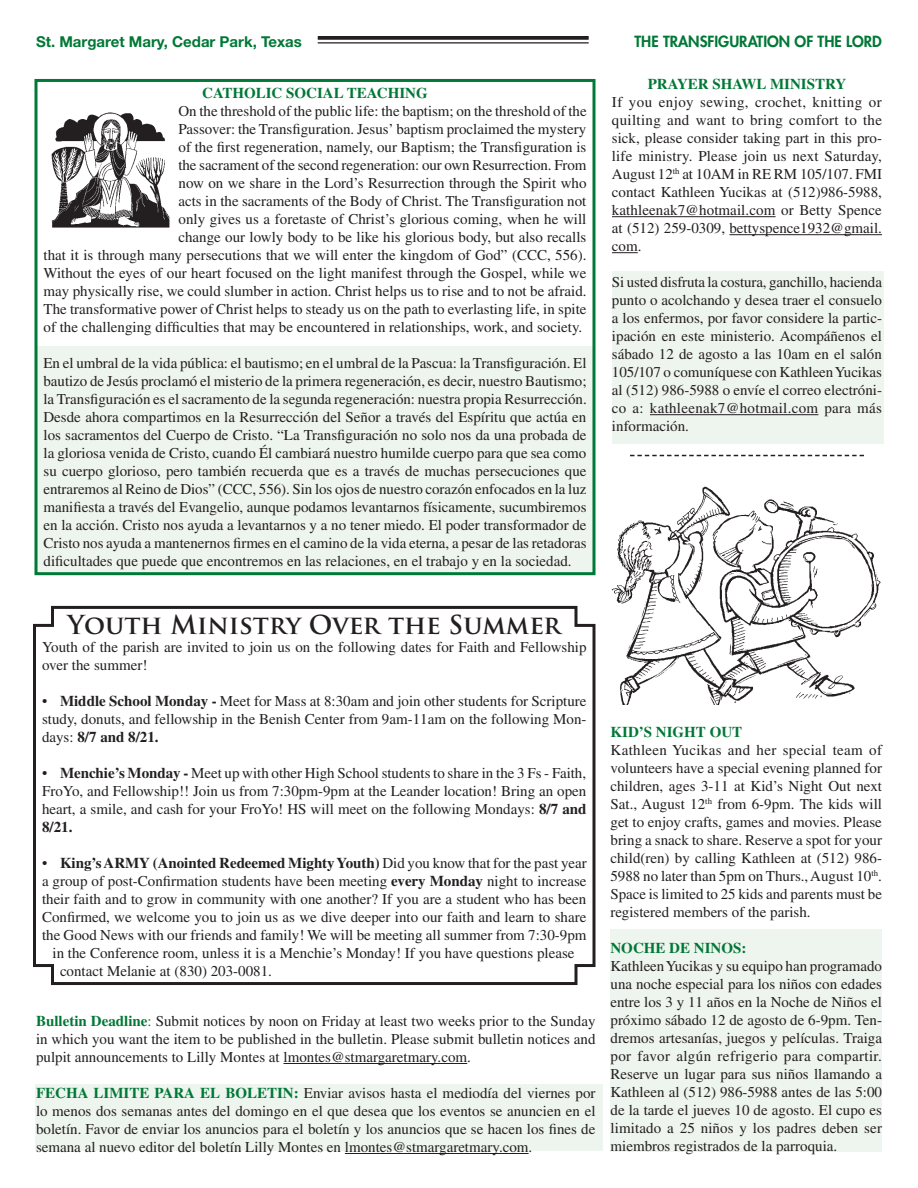
<style>
.page{position:relative;width:918px;height:1188px;background:#fff}
.page>*{position:absolute;margin:0;border:0;box-sizing:border-box;transform-origin:0 0}
.t1{font:700 25.5px "Trajan Pro";color:#231f20}
.t2{font:15px/18px "Times LT Std";color:#231f20;text-align:justify}
.t3{font:700 15px "Times LT Std";letter-spacing:-.005em;color:#231f20}
.t4{font:700 15px "Times LT Std";color:#007836}
.t5{font:700 15px "Helvetica Neue LT Std";color:#007836}
.t6{font:800 15px "Futura Std";color:#007836}
.s1{font-weight:700}
.s2{font-weight:400}
.s3{font-weight:700;color:#007836}
.s4{color:#007836}
</style>
<div class="page">
<div style="left:36px;top:347px;width:558px;height:228px;background:#eef4ee"></div>
<div style="left:35px;top:1084px;width:568px;height:67px;background:#eef4ee"></div>
<div style="left:610px;top:930px;width:272px;height:222px;background:#eef4ee"></div>
<div style="left:612px;top:271px;width:272px;height:173px;background:#eef4ee"></div>
<svg style="left:630px;top:455px;width:234px;height:1px"></svg>
<svg style="left:318px;top:36px;width:271px;height:4px"></svg>
<hr style="left:318px;top:42px;width:271px;height:2px;background:#231f20">
<div style="left:34px;top:79px;width:562px;height:496px;border:3px solid #007836"></div>
<hr style="left:612px;top:216px;width:164px;height:1px;background:#231f20">
<hr style="left:729px;top:234px;width:153px;height:1px;background:#231f20">
<svg style="left:612px;top:252px;width:26px;height:1px"></svg>
<hr style="left:650px;top:414px;width:168px;height:1px;background:#231f20">
<svg style="left:33px;top:605px;width:563px;height:380px"></svg>
<img style="left:611px;top:486px;width:270px;height:219px">
<svg style="left:814px;top:532px;width:64px;height:79px"></svg>
<img style="left:51px;top:112px;width:119px;height:116px">
<hr style="left:283px;top:1063px;width:184px;height:1px;background:#231f20">
<hr style="left:345px;top:1153px;width:184px;height:1px;background:#231f20">
<p class="t5" style="left:36px;top:32px;width:267px">St. Margaret Mary, Cedar Park, Texas</p>
<p class="t6" style="left:634px;top:32px;width:249px">THE TRANSFIGURATION OF THE LORD</p>
<p class="t4" style="left:202px;top:84px;width:227px">CATHOLIC SOCIAL TEACHING</p>
<p class="t2" style="left:44px;top:102px;width:545px;text-align:right">On the threshold of the public life: the baptism; on the threshold of the<br>Passover: the Transfiguration. Jesus’ baptism proclaimed the mystery<br>of the first regeneration, namely, our Baptism; the Transfiguration is<br>the sacrament of the second regeneration: our own Resurrection. From<br>now on we share in the Lord’s Resurrection through the Spirit who<br>acts in the sacraments of the Body of Christ. The Transfiguration not<br>only gives us a foretaste of Christ’s glorious coming, when he will<br>change our lowly body to be like his glorious body, but also recalls<br>that it is through many persecutions that we will enter the kingdom of God” (CCC, 556).<br>Without the eyes of our heart focused on the light manifest through the Gospel, while we may physically rise, we could slumber in action. Christ helps us to rise and to not be afraid.<br>The transformative power of Christ helps to steady us on the path to everlasting life, in spite of the challenging difficulties that may be encountered in relationships, work, and society.</p>
<p class="t2" style="left:44px;top:354px;width:545px">En el umbral de la vida pública: el bautismo; en el umbral de la Pascua: la Transfiguración. El bautizo de Jesús proclamó el misterio de la primera regeneración, es decir, nuestro Bautismo; la Transfiguración es el sacramento de la segunda regeneración: nuestra propia Resurrección.<br>Desde ahora compartimos en la Resurrección del Señor a través del Espíritu que actúa en los sacramentos del Cuerpo de Cristo. “La Transfiguración no solo nos da una probada de la gloriosa venida de Cristo, cuando Él cambiará nuestro humilde cuerpo para que sea como su cuerpo glorioso, pero también recuerda que es a través de muchas persecuciones que entraremos al Reino de Dios” (CCC, 556). Sin los ojos de nuestro corazón enfocados en la luz manifiesta a través del Evangelio, aunque podamos levantarnos físicamente, sucumbiremos en la acción. Cristo nos ayuda a levantarnos y a no tener miedo. El poder transformador de Cristo nos ayuda a mantenernos firmes en el camino de la vida eterna, a pesar de las retadoras dificultades que puede que encontremos en las relaciones, en el trabajo y en la sociedad.</p>
<p class="t4" style="left:648px;top:75px;width:200px">PRAYER SHAWL MINISTRY</p>
<p class="t2" style="left:612px;top:93px;width:272px">If you enjoy sewing, crochet, knitting or quilting and want to bring comfort to the sick, please consider taking part in this pro&shy;life ministry. Please join us next Saturday, August 12<sup>th</sup> at 10AM in RE RM 105/107. FMI contact Kathleen Yucikas at (512)986-5988, kathleenak7@hotmail.com or Betty Spence at (512) 259-0309, bettyspence1932@gmail. com.</p>
<p class="t2" style="left:612px;top:273px;width:272px">Si usted disfruta la costura, ganchillo, hacienda punto o acolchando y desea traer el consuelo a los enfermos, por favor considere la partic&shy;ipación en este ministerio. Acompáñenos el sábado 12 de agosto a las 10am en el salón 105/107 o comuníquese con Kathleen Yucikas al (512) 986-5988 o envíe el correo electróni&shy;co a: kathleenak7@hotmail.com para más información.</p>
<h1 class="t1" style="left:67px;top:609px;width:495px">Youth Ministry Over the Summer</h1>
<p class="t2" style="left:42px;top:638px;width:546px">Youth of the parish are invited to join us on the following dates for Faith and Fellowship over the summer!</p>
<p class="t2" style="left:42px;top:692px;width:546px">• <span class="s1">Middle School Monday -</span> Meet for Mass at 8:30am and join other students for Scripture study, donuts, and fellowship in the Benish Center from 9am-11am on the following Mon&shy;days: <span class="s1">8/7 and 8/21.</span></p>
<p class="t2" style="left:42px;top:764px;width:546px">• <span class="s1">Menchie’s Monday -</span> Meet up with other High School students to share in the 3 Fs - Faith, FroYo, and Fellowship!! Join us from 7:30pm-9pm at the Leander location! Bring an open heart, a smile, and cash for your FroYo! HS will meet on the following Mondays: <span class="s1">8/7 and 8/21.</span></p>
<p class="t3" style="left:42px;top:854px;width:546px"><span class="s2">•</span> King’s ARMY (Anointed Redeemed Mighty Youth) <span class="s2">Did you know that for the past year</span></p>
<p class="t2" style="left:42px;top:872px;width:546px">a group of post-Confirmation students have been meeting <span class="s1">every Monday</span> night to increase</p>
<p class="t2" style="left:42px;top:890px;width:546px">their faith and to grow in community with one another? If you are a student who has been</p>
<p class="t2" style="left:42px;top:908px;width:546px">Confirmed, we welcome you to join us as we dive deeper into our faith and learn to share</p>
<p class="t2" style="left:42px;top:926px;width:546px">the Good News with our friends and family! We will be meeting all summer from 7:30-9pm</p>
<p class="t2" style="left:52px;top:944px;width:523px">in the Conference room, unless it is a Menchie’s Monday! If you have questions please</p>
<p class="t2" style="left:60px;top:962px;width:214px">contact Melanie at (830) 203-0081.</p>
<p class="t2" style="left:36px;top:1012px;width:561px"><span class="s3">Bulletin Deadline</span><span class="s4">:</span> Submit notices by noon on Friday at least two weeks prior to the Sunday in which you want the item to be published in the bulletin. Please submit bulletin notices and pulpit announcements to Lilly Montes at lmontes@stmargaretmary.com.</p>
<p class="t2" style="left:36px;top:1084px;width:561px"><span class="s3">FECHA LIMITE PARA EL BOLETIN:</span> Enviar avisos hasta el mediodía del viernes por lo menos dos semanas antes del domingo en el que desea que los eventos se anuncien en el boletín. Favor de enviar los anuncios para el boletín y los anuncios que se hacen los fines de semana al nuevo editor del boletín Lilly Montes en lmontes@stmargaretmary.com.</p>
<p class="t4" style="left:610px;top:723px;width:133px">KID’S NIGHT OUT</p>
<p class="t2" style="left:610px;top:740px;width:273px">Kathleen Yucikas and her special team of volunteers have a special evening planned for children, ages 3-11 at Kid’s Night Out next Sat., August 12<sup>th</sup> from 6-9pm. The kids will get to enjoy crafts, games and movies. Please bring a snack to share. Reserve a spot for your child(ren) by calling Kathleen at (512) 986- 5988 no later than 5pm on Thurs., August 10<sup>th</sup>.<br>Space is limited to 25 kids and parents must be registered members of the parish.</p>
<p class="t4" style="left:610px;top:939px;width:137px">NOCHE DE NINOS:</p>
<p class="t2" style="left:610px;top:956px;width:273px">Kathleen Yucikas y su equipo han programado una noche especial para los niños con edades entre los 3 y 11 años en la Noche de Niños el próximo sábado 12 de agosto de 6-9pm. Ten&shy;dremos artesanías, juegos y películas. Traiga por favor algún refrigerio para compartir.<br>Reserve un lugar para sus niños llamando a Kathleen al (512) 986-5988 antes de las 5:00 de la tarde el jueves 10 de agosto. El cupo es limitado a 25 niños y los padres deben ser miembros registrados de la parroquia.</p>
</div>
